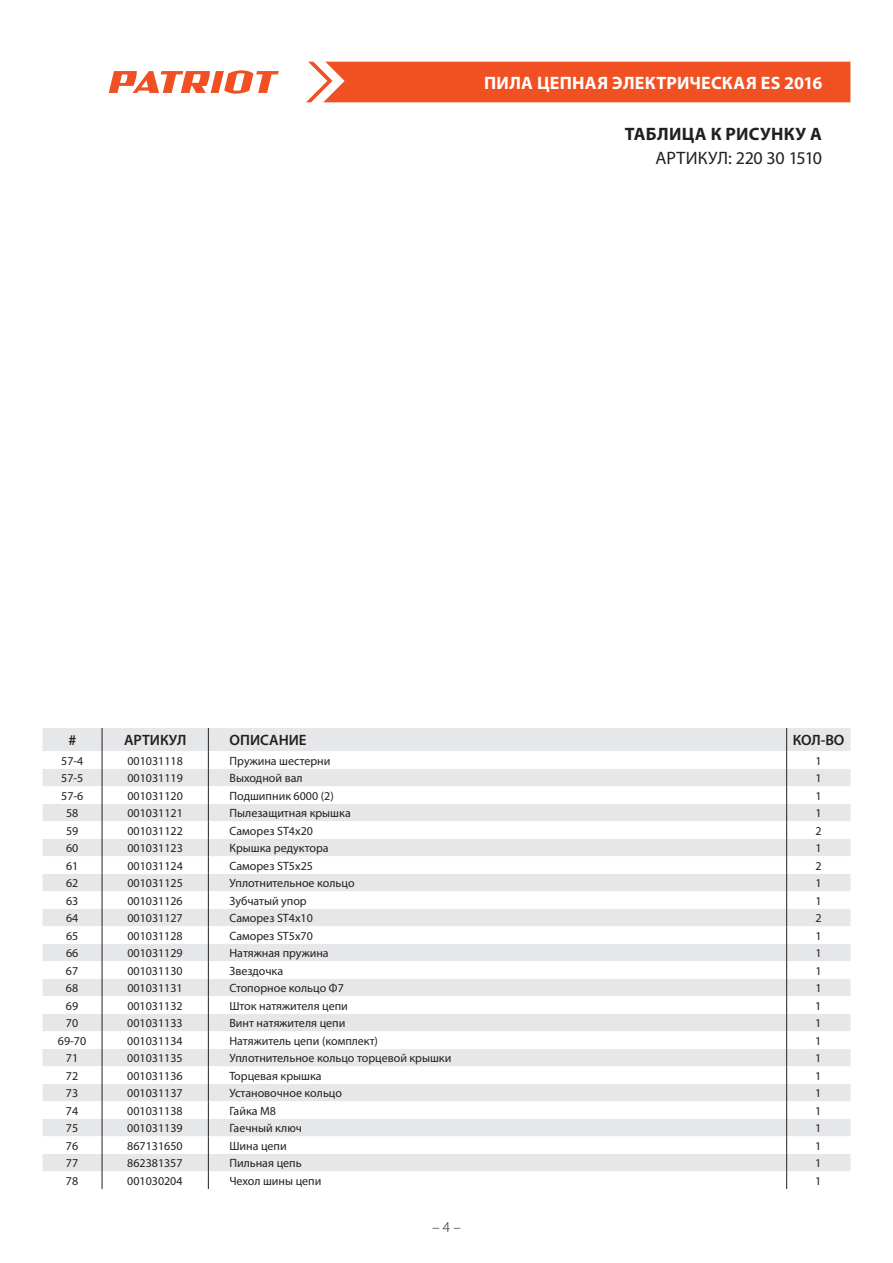
<style>
.page{position:relative;width:893px;height:1263px;background:#fff}
.page>*{position:absolute;margin:0;border:0;box-sizing:border-box;transform-origin:0 0}
.t1{font:700 18px "Myriad Pro";letter-spacing:.015em;color:#fff}
.t2{font:18px "Myriad Pro";letter-spacing:-.01em;color:#231f20}
.t3{font:700 18px "Myriad Pro";letter-spacing:.015em;color:#231f20}
.t4{font:600 15px "Myriad Pro";color:#231f20}
.t5{font:300 15px "Myriad Pro";color:#231f20}
.t6{font:12px "Myriad Pro";color:#231f20}
</style>
<div class="page">
<div style="left:306px;top:62px;width:544px;height:40px;background:#f15122"></div>
<svg style="left:109px;top:70px;width:170px;height:24px"></svg>
<div style="left:43px;top:728px;width:807px;height:23px;background:#e6e7e9"></div>
<svg style="left:43px;top:751px;width:807px;height:438px"></svg>
<svg style="left:102px;top:728px;width:1px;height:461px"></svg>
<svg style="left:208px;top:728px;width:1px;height:461px"></svg>
<svg style="left:786px;top:728px;width:1px;height:461px"></svg>
<h1 class="t1" style="left:484px;top:71px;width:340px">ПИЛА ЦЕПНАЯ ЭЛЕКТРИЧЕСКАЯ ES 2016</h1>
<h1 class="t3" style="left:625px;top:123px;width:199px">ТАБЛИЦА К РИСУНКУ A</h1>
<h1 class="t2" style="left:655px;top:147px;width:168px">АРТИКУЛ: 220 30 1510</h1>
<p class="t4" style="left:68px;top:731px;width:9px">#</p>
<p class="t4" style="left:124px;top:731px;width:64px">АРТИКУЛ</p>
<p class="t4" style="left:230px;top:731px;width:78px">ОПИСАНИЕ</p>
<p class="t4" style="left:793px;top:731px;width:53px">КОЛ-ВО</p>
<p class="t6" style="left:61px;top:753px;width:24px">57-4</p>
<p class="t6" style="left:127px;top:753px;width:57px">001031118</p>
<p class="t6" style="left:230px;top:753px;width:102px">Пружина шестерни</p>
<p class="t6" style="left:815px;top:753px;width:8px">1</p>
<p class="t6" style="left:61px;top:771px;width:24px">57-5</p>
<p class="t6" style="left:127px;top:771px;width:57px">001031119</p>
<p class="t6" style="left:230px;top:771px;width:75px">Выходной вал</p>
<p class="t6" style="left:815px;top:771px;width:8px">1</p>
<p class="t6" style="left:61px;top:788px;width:24px">57-6</p>
<p class="t6" style="left:127px;top:788px;width:57px">001031120</p>
<p class="t6" style="left:230px;top:788px;width:106px">Подшипник 6000 (2)</p>
<p class="t6" style="left:815px;top:788px;width:8px">1</p>
<p class="t6" style="left:66px;top:806px;width:14px">58</p>
<p class="t6" style="left:127px;top:806px;width:57px">001031121</p>
<p class="t6" style="left:230px;top:806px;width:123px">Пылезащитная крышка</p>
<p class="t6" style="left:815px;top:806px;width:8px">1</p>
<p class="t6" style="left:66px;top:823px;width:14px">59</p>
<p class="t6" style="left:127px;top:823px;width:57px">001031122</p>
<p class="t6" style="left:230px;top:823px;width:85px">Саморез ST4х20</p>
<p class="t6" style="left:815px;top:823px;width:8px">2</p>
<p class="t6" style="left:66px;top:841px;width:14px">60</p>
<p class="t6" style="left:127px;top:841px;width:57px">001031123</p>
<p class="t6" style="left:230px;top:841px;width:101px">Крышка редуктора</p>
<p class="t6" style="left:815px;top:841px;width:8px">1</p>
<p class="t6" style="left:66px;top:858px;width:14px">61</p>
<p class="t6" style="left:127px;top:858px;width:57px">001031124</p>
<p class="t6" style="left:230px;top:858px;width:85px">Саморез ST5х25</p>
<p class="t6" style="left:815px;top:858px;width:8px">2</p>
<p class="t6" style="left:66px;top:876px;width:14px">62</p>
<p class="t6" style="left:127px;top:876px;width:57px">001031125</p>
<p class="t6" style="left:230px;top:876px;width:127px">Уплотнительное кольцо</p>
<p class="t6" style="left:815px;top:876px;width:8px">1</p>
<p class="t6" style="left:66px;top:893px;width:14px">63</p>
<p class="t6" style="left:127px;top:893px;width:57px">001031126</p>
<p class="t6" style="left:230px;top:893px;width:79px">Зубчатый упор</p>
<p class="t6" style="left:815px;top:893px;width:8px">1</p>
<p class="t6" style="left:66px;top:911px;width:14px">64</p>
<p class="t6" style="left:127px;top:911px;width:57px">001031127</p>
<p class="t6" style="left:229px;top:911px;width:85px">Саморез ST4х10</p>
<p class="t6" style="left:815px;top:911px;width:8px">2</p>
<p class="t6" style="left:66px;top:928px;width:14px">65</p>
<p class="t6" style="left:127px;top:928px;width:57px">001031128</p>
<p class="t6" style="left:229px;top:928px;width:85px">Саморез ST5х70</p>
<p class="t6" style="left:815px;top:928px;width:8px">1</p>
<p class="t6" style="left:66px;top:946px;width:14px">66</p>
<p class="t6" style="left:127px;top:946px;width:57px">001031129</p>
<p class="t6" style="left:229px;top:946px;width:101px">Натяжная пружина</p>
<p class="t6" style="left:815px;top:946px;width:8px">1</p>
<p class="t6" style="left:66px;top:963px;width:14px">67</p>
<p class="t6" style="left:127px;top:963px;width:57px">001031130</p>
<p class="t6" style="left:229px;top:963px;width:55px">Звездочка</p>
<p class="t6" style="left:815px;top:963px;width:8px">1</p>
<p class="t6" style="left:66px;top:981px;width:14px">68</p>
<p class="t6" style="left:127px;top:981px;width:57px">001031131</p>
<p class="t6" style="left:229px;top:981px;width:116px">Стопорное кольцо Ф7</p>
<p class="t6" style="left:815px;top:981px;width:8px">1</p>
<p class="t6" style="left:66px;top:998px;width:14px">69</p>
<p class="t6" style="left:127px;top:998px;width:57px">001031132</p>
<p class="t6" style="left:229px;top:998px;width:120px">Шток натяжителя цепи</p>
<p class="t6" style="left:815px;top:998px;width:8px">1</p>
<p class="t6" style="left:66px;top:1016px;width:14px">70</p>
<p class="t6" style="left:127px;top:1016px;width:57px">001031133</p>
<p class="t6" style="left:229px;top:1016px;width:117px">Винт натяжителя цепи</p>
<p class="t6" style="left:815px;top:1016px;width:8px">1</p>
<p class="t6" style="left:58px;top:1033px;width:30px">69-70</p>
<p class="t6" style="left:127px;top:1033px;width:57px">001031134</p>
<p class="t6" style="left:229px;top:1033px;width:150px">Натяжитель цепи (комплект)</p>
<p class="t6" style="left:815px;top:1033px;width:8px">1</p>
<p class="t6" style="left:66px;top:1051px;width:14px">71</p>
<p class="t6" style="left:127px;top:1051px;width:57px">001031135</p>
<p class="t6" style="left:229px;top:1051px;width:223px">Уплотнительное кольцо торцевой крышки</p>
<p class="t6" style="left:815px;top:1051px;width:8px">1</p>
<p class="t6" style="left:66px;top:1068px;width:14px">72</p>
<p class="t6" style="left:127px;top:1068px;width:57px">001031136</p>
<p class="t6" style="left:229px;top:1068px;width:94px">Торцевая крышка</p>
<p class="t6" style="left:815px;top:1068px;width:8px">1</p>
<p class="t6" style="left:66px;top:1086px;width:14px">73</p>
<p class="t6" style="left:127px;top:1086px;width:57px">001031137</p>
<p class="t6" style="left:229px;top:1086px;width:114px">Установочное кольцо</p>
<p class="t6" style="left:815px;top:1086px;width:8px">1</p>
<p class="t6" style="left:66px;top:1103px;width:14px">74</p>
<p class="t6" style="left:127px;top:1103px;width:57px">001031138</p>
<p class="t6" style="left:229px;top:1103px;width:48px">Гайка М8</p>
<p class="t6" style="left:815px;top:1103px;width:8px">1</p>
<p class="t6" style="left:66px;top:1121px;width:14px">75</p>
<p class="t6" style="left:127px;top:1121px;width:57px">001031139</p>
<p class="t6" style="left:229px;top:1121px;width:74px">Гаечный ключ</p>
<p class="t6" style="left:815px;top:1121px;width:8px">1</p>
<p class="t6" style="left:66px;top:1138px;width:14px">76</p>
<p class="t6" style="left:127px;top:1138px;width:57px">867131650</p>
<p class="t6" style="left:229px;top:1138px;width:59px">Шина цепи</p>
<p class="t6" style="left:815px;top:1138px;width:8px">1</p>
<p class="t6" style="left:66px;top:1156px;width:14px">77</p>
<p class="t6" style="left:127px;top:1156px;width:57px">862381357</p>
<p class="t6" style="left:229px;top:1156px;width:74px">Пильная цепь</p>
<p class="t6" style="left:815px;top:1156px;width:8px">1</p>
<p class="t6" style="left:66px;top:1173px;width:14px">78</p>
<p class="t6" style="left:127px;top:1173px;width:57px">001030204</p>
<p class="t6" style="left:229px;top:1173px;width:94px">Чехол шины цепи</p>
<p class="t6" style="left:815px;top:1173px;width:8px">1</p>
<p class="t5" style="left:432px;top:1218px;width:30px">– 4 –</p>
</div>
